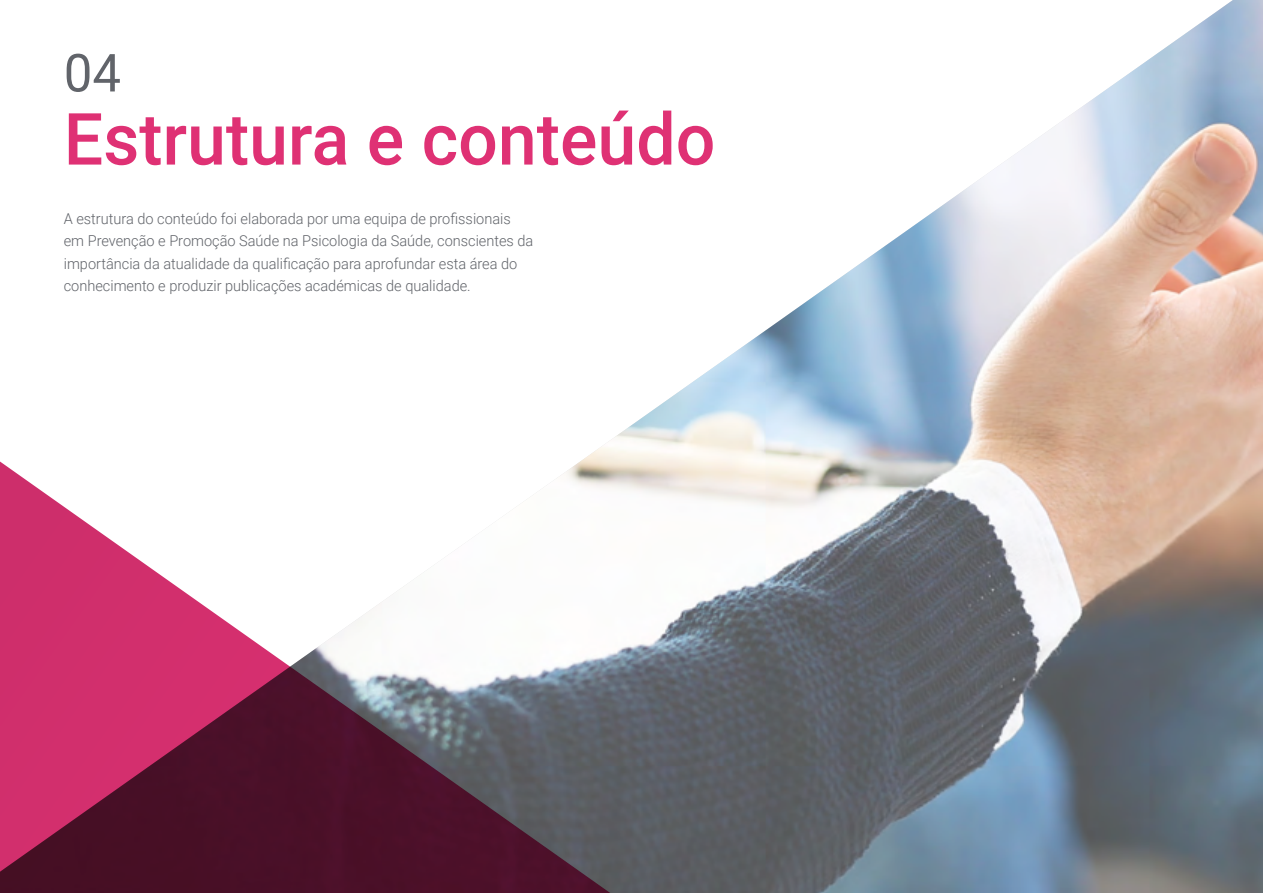
<style>
.page{position:relative;width:1263px;height:893px;background:#fff}
.page>*{position:absolute;margin:0;border:0;box-sizing:border-box;transform-origin:0 0}
.t1{font:500 72px "Roboto";color:#df3174}
.t2{font:52.5px "Roboto";color:#61646a}
.t3{font:300 15px/22.5px "Roboto";color:#61646a}
</style>
<div class="page">
<img style="left:611px;top:0;width:652px;height:893px">
<svg style="left:0;top:446px;width:640px;height:447px"></svg>
<h2 class="t2" style="left:64px;top:36px;width:59px">04</h2>
<h1 class="t1" style="left:64px;top:89px;width:653px">Estrutura e conteúdo</h1>
<p class="t3" style="left:64px;top:207px;width:471px">A estrutura do conteúdo foi elaborada por uma equipa de profissionais em Prevenção e Promoção Saúde na Psicologia da Saúde, conscientes da importância da atualidade da qualificação para aprofundar esta área do conhecimento e produzir publicações académicas de qualidade.</p>
</div>
